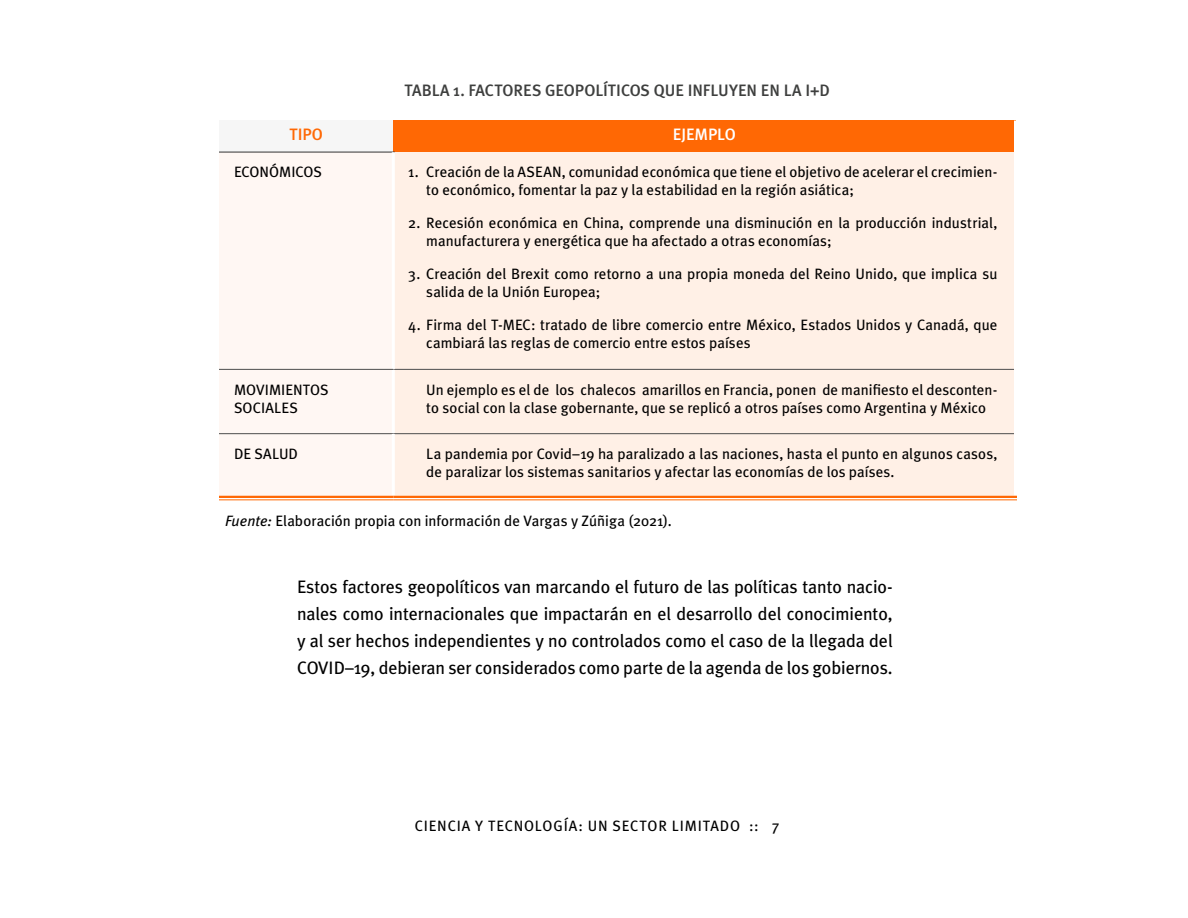
<style>
.page{position:relative;width:1188px;height:918px;background:#fff}
.page>*{position:absolute;margin:0;border:0;box-sizing:border-box;transform-origin:0 0}
.t1{font:18px/27px "Meta Plus";letter-spacing:-.005em;color:#000;text-align:justify}
.t2{font:500 16.5px "Meta Plus";letter-spacing:-.005em;color:#3e3f3e}
.t3{font:500 16.5px "Meta Plus";letter-spacing:-.01em;color:#fff}
.t4{font:500 16.5px "Meta Plus";color:#ff6804}
.t5{font:15px/18px "Meta Plus";letter-spacing:.005em;color:#000}
.t6{font:15px "Meta Plus";letter-spacing:.055em;color:#000}
.s1{font-style:italic}
</style>
<div class="page">
<div style="left:219px;top:121px;width:174px;height:31px;background:#f6f6f6"></div>
<div style="left:393px;top:121px;width:623px;height:31px;background:#ff6804"></div>
<div style="left:219px;top:153px;width:173px;height:343px;background:#fff7f3"></div>
<div style="left:395px;top:152px;width:619px;height:344px;background:#fff0e6"></div>
<hr style="left:1014px;top:121px;width:3px;height:31px;background:#fff">
<hr style="left:393px;top:369px;width:621px;height:1px;background:#4d4d4d">
<hr style="left:219px;top:152px;width:176px;height:1px;background:#333">
<hr style="left:392px;top:152px;width:3px;height:217px;background:#fff">
<hr style="left:219px;top:369px;width:174px;height:1px;background:#4d4d4d">
<hr style="left:219px;top:433px;width:174px;height:1px;background:#4d4d4d">
<hr style="left:393px;top:433px;width:621px;height:1px;background:#4d4d4d">
<hr style="left:219px;top:496px;width:174px;height:2px;background:#ff6804">
<hr style="left:219px;top:499px;width:174px;height:1px;background:#ff6804">
<hr style="left:393px;top:496px;width:624px;height:2px;background:#ff6804">
<hr style="left:393px;top:499px;width:624px;height:1px;background:#ff6804">
<p class="t2" style="left:405px;top:81px;width:427px">TABLA 1. FACTORES GEOPOLÍTICOS QUE INFLUYEN EN LA I+D</p>
<p class="t4" style="left:289px;top:124px;width:35px">TIPO</p>
<p class="t3" style="left:673px;top:124px;width:65px">EJEMPLO</p>
<p class="t5" style="left:234px;top:163px;width:90px">ECONÓMICOS</p>
<p class="t5" style="left:426px;top:163px;width:573px;text-indent:-18px">1. Creación de la ASEAN, comunidad económica que tiene el objetivo de acelerar el crecimien&shy;to económico, fomentar la paz y la estabilidad en la región asiática;</p>
<p class="t5" style="left:426px;top:214px;width:573px;text-indent:-18px">2. Recesión económica en China, comprende una disminución en la producción industrial, manufacturera y energética que ha afectado a otras economías;</p>
<p class="t5" style="left:426px;top:265px;width:573px;text-indent:-18px">3. Creación del Brexit como retorno a una propia moneda del Reino Unido, que implica su salida de la Unión Europea;</p>
<p class="t5" style="left:426px;top:316px;width:573px;text-indent:-18px">4. Firma del T-MEC: tratado de libre comercio entre México, Estados Unidos y Canadá, que cambiará las reglas de comercio entre estos países</p>
<p class="t5" style="left:234px;top:380px;width:96px">MOVIMIENTOS<br>SOCIALES</p>
<p class="t5" style="left:426px;top:380px;width:573px">Un ejemplo es el de los chalecos amarillos en Francia, ponen de manifiesto el desconten&shy;to social con la clase gobernante, que se replicó a otros países como Argentina y México</p>
<p class="t5" style="left:234px;top:445px;width:66px">DE SALUD</p>
<p class="t5" style="left:426px;top:445px;width:573px">La pandemia por Covid–19 ha paralizado a las naciones, hasta el punto en algunos casos, de paralizar los sistemas sanitarios y afectar las economías de los países.</p>
<p class="t5" style="left:225px;top:512px;width:448px"><span class="s1">Fuente:</span> Elaboración propia con información de Vargas y Zúñiga (2021).</p>
<p class="t1" style="left:297px;top:573px;width:597px">Estos factores geopolíticos van marcando el futuro de las políticas tanto nacio&shy;nales como internacionales que impactarán en el desarrollo del conocimiento, y al ser hechos independientes y no controlados como el caso de la llegada del COVID–19, debieran ser considerados como parte de la agenda de los gobiernos.</p>
<p class="t6" style="left:415px;top:817px;width:366px">CIENCIA Y TECNOLOGÍA: UN SECTOR LIMITADO :: 7</p>
</div>
